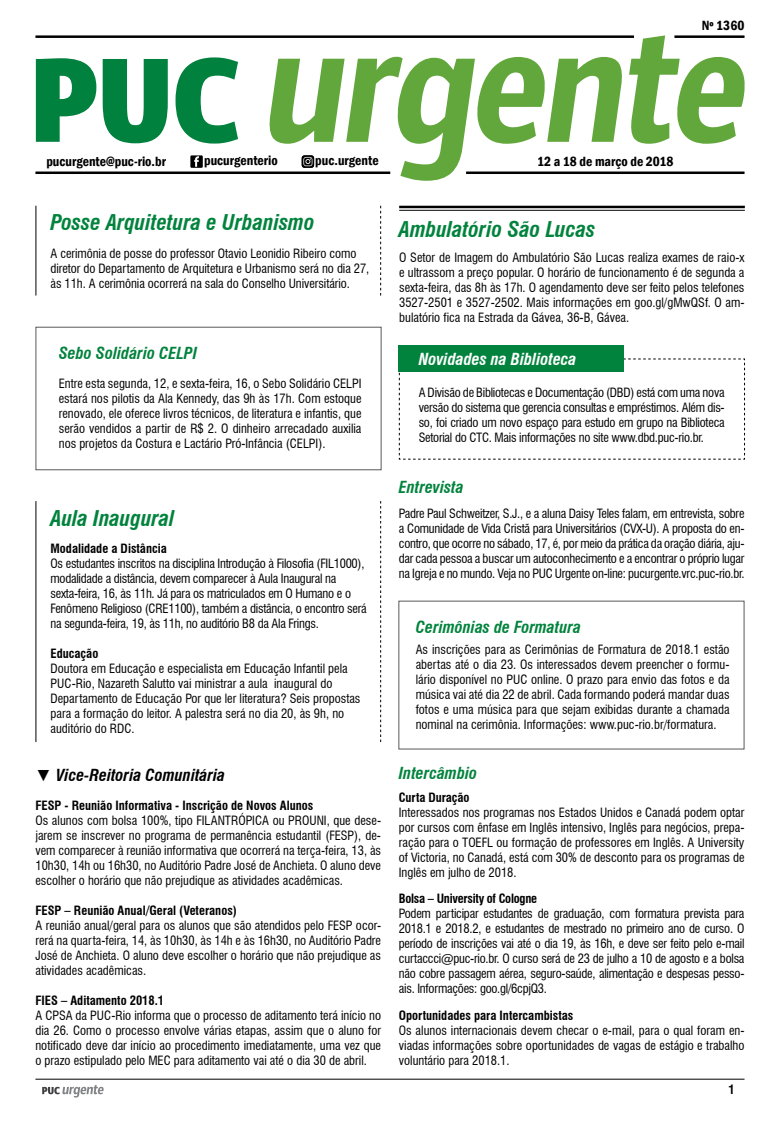
<style>
.page{position:relative;width:780px;height:1134px;background:#fff}
.page>*{position:absolute;margin:0;border:0;box-sizing:border-box;transform-origin:0 0}
.t1{font:italic 700 condensed 21.25px "Swiss 721 BT";color:#02833d}
.t2{font:italic 700 condensed 16.25px "Swiss 721 BT";color:#02833d}
.t3{font:italic 700 condensed 16.25px "Swiss 721 BT";color:#000}
.t4{font:italic 700 condensed 16.25px "Swiss 721 BT";color:#fff}
.t5{font:600 condensed 13.75px "Franklin Gothic";color:#000}
.t6{font:condensed 12.5px/15px "Swiss 721 BT";color:#000;text-align:justify}
.t7{font:condensed 12.5px/15px "Swiss 721 BT";letter-spacing:-.02em;color:#000}
.t8{font:700 condensed 12.5px "Swiss 721 BT";color:#000}
.t9{font:700 condensed 12.5px "Swiss 721 BT";letter-spacing:-.02em;color:#000}
.s1{font-family:"Arial";font-stretch:normal}
</style>
<div class="page">
<hr style="left:35px;top:1079px;width:709px;height:1px;background:#000">
<svg style="left:42px;top:1085px;width:62px;height:12px"></svg>
<svg style="left:36px;top:58px;width:60px;height:84px"></svg>
<svg style="left:103px;top:59px;width:65px;height:84px"></svg>
<svg style="left:175px;top:57px;width:63px;height:87px"></svg>
<svg style="left:629px;top:35px;width:115px;height:109px"></svg>
<hr style="left:35px;top:171px;width:355px;height:3px;background:#000">
<hr style="left:466px;top:171px;width:278px;height:3px;background:#000">
<hr style="left:674px;top:35px;width:70px;height:3px;background:#000">
<hr style="left:35px;top:35px;width:599px;height:3px;background:#000">
<div style="left:190px;top:155px;width:13px;height:13px;background:#000"></div>
<svg style="left:194px;top:156px;width:5px;height:11px"></svg>
<svg style="left:269px;top:57px;width:353px;height:124px"></svg>
<hr style="left:35px;top:206px;width:1px;height:90px;background:#000">
<svg style="left:380px;top:206px;width:1px;height:90px"></svg>
<hr style="left:399px;top:206px;width:345px;height:2px;background:#000">
<hr style="left:399px;top:210px;width:345px;height:1px;background:#000">
<div style="left:35px;top:327px;width:346px;height:143px;border:1px solid #58595b"></div>
<svg style="left:398px;top:358px;width:347px;height:102px"></svg>
<div style="left:399px;top:346px;width:225px;height:26px;background:#02833d"></div>
<hr style="left:35px;top:501px;width:1px;height:241px;background:#000">
<svg style="left:380px;top:501px;width:1px;height:241px"></svg>
<p class="t5" style="left:46px;top:152px;width:121px">pucurgente@puc-rio.br</p>
<p class="t5" style="left:204px;top:151px;width:75px">pucurgenterio</p>
<p class="t5" style="left:315px;top:152px;width:65px">puc.urgente</p>
<p class="t5" style="left:701px;top:16px;width:44px">Nº 1360</p>
<p class="t5" style="left:537px;top:152px;width:138px">12 a 18 de março de 2018</p>
<h1 class="t1" style="left:51px;top:210px;width:265px">Posse Arquitetura e Urbanismo</h1>
<h1 class="t1" style="left:399px;top:217px;width:198px">Ambulatório São Lucas</h1>
<p class="t6" style="left:399px;top:250px;width:347px">O Setor de Imagem do Ambulatório São Lucas realiza exames de raio-x e ultrassom a preço popular. O horário de funcionamento é de segunda a sexta-feira, das 8h às 17h. O agendamento deve ser feito pelos telefones 3527-2501 e 3527-2502. Mais informações em goo.gl/gMwQSf. O am&shy;bulatório fica na Estrada da Gávea, 36-B, Gávea.</p>
<h2 class="t2" style="left:59px;top:344px;width:140px">Sebo Solidário CELPI</h2>
<p class="t6" style="left:59px;top:376px;width:304px">Entre esta segunda, 12, e sexta-feira, 16, o Sebo Solidário CELPI estará nos pilotis da Ala Kennedy, das 9h às 17h. Com estoque renovado, ele oferece livros técnicos, de literatura e infantis, que serão vendidos a partir de R$ 2. O dinheiro arrecadado auxilia nos projetos da Costura e Lactário Pró-Infância (CELPI).</p>
<p class="t6" style="left:418px;top:385px;width:307px">A Divisão de Bibliotecas e Documentação (DBD) está com uma nova versão do sistema que gerencia consultas e empréstimos. Além dis&shy;so, foi criado um novo espaço para estudo em grupo na Biblioteca Setorial do CTC. Mais informações no site www.dbd.puc-rio.br.</p>
<p class="t6" style="left:51px;top:245px;width:320px;text-align:left">A cerimônia de posse do professor Otavio Leonidio Ribeiro como diretor do Departamento de Arquitetura e Urbanismo será no dia 27, às 11h. A cerimônia ocorrerá na sala do Conselho Universitário.</p>
<h2 class="t4" style="left:418px;top:349px;width:159px">Novidades na Biblioteca</h2>
<h1 class="t1" style="left:51px;top:505px;width:126px">Aula Inaugural</h1>
<p class="t8" style="left:50px;top:541px;width:118px">Modalidade a Distância</p>
<p class="t7" style="left:50px;top:556px;width:318px">Os estudantes inscritos na disciplina Introdução à Filosofia (FIL1000), modalidade a distância, devem comparecer à Aula Inaugural na sexta-feira, 16, às 11h. Já para os matriculados em O Humano e o Fenômeno Religioso (CRE1100), também a distância, o encontro será na segunda-feira, 19, às 11h, no auditório B8 da Ala Frings.</p>
<p class="t8" style="left:50px;top:646px;width:49px">Educação</p>
<p class="t6" style="left:50px;top:661px;width:311px;text-align:left">Doutora em Educação e especialista em Educação Infantil pela PUC-Rio, Nazareth Salutto vai ministrar a aula inaugural do Departamento de Educação Por que ler literatura? Seis propostas para a formação do leitor. A palestra será no dia 20, às 9h, no auditório do RDC.</p>
<h2 class="t3" style="left:35px;top:765px;width:191px"><span class="s1">▼</span> Vice-Reitoria Comunitária</h2>
<p class="t8" style="left:35px;top:797px;width:279px">FESP - Reunião Informativa - Inscrição de Novos Alunos</p>
<p class="t6" style="left:35px;top:812px;width:347px">Os alunos com bolsa 100%, tipo FILANTRÓPICA ou PROUNI, que dese&shy;jarem se inscrever no programa de permanência estudantil (FESP), de&shy;vem comparecer à reunião informativa que ocorrerá na terça-feira, 13, às 10h30, 14h ou 16h30, no Auditório Padre José de Anchieta. O aluno deve escolher o horário que não prejudique as atividades acadêmicas.</p>
<p class="t8" style="left:35px;top:902px;width:203px">FESP – Reunião Anual/Geral (Veteranos)</p>
<p class="t6" style="left:35px;top:917px;width:347px">A reunião anual/geral para os alunos que são atendidos pelo FESP ocor&shy;rerá na quarta-feira, 14, às 10h30, às 14h e às 16h30, no Auditório Padre José de Anchieta. O aluno deve escolher o horário que não prejudique as atividades acadêmicas.</p>
<p class="t8" style="left:35px;top:992px;width:130px">FIES – Aditamento 2018.1</p>
<p class="t6" style="left:35px;top:1007px;width:347px">A CPSA da PUC-Rio informa que o processo de aditamento terá início no dia 26. Como o processo envolve várias etapas, assim que o aluno for notificado deve dar início ao procedimento imediatamente, uma vez que o prazo estipulado pelo MEC para aditamento vai até o dia 30 de abril.</p>
<h2 class="t2" style="left:399px;top:477px;width:66px">Entrevista</h2>
<p class="t6" style="left:399px;top:506px;width:347px">Padre Paul Schweitzer, S.J., e a aluna Daisy Teles falam, em entrevista, sobre a Comunidade de Vida Cristã para Universitários (CVX-U). A proposta do en&shy;contro, que ocorre no sábado, 17, é, por meio da prática da oração diária, aju&shy;dar cada pessoa a buscar um autoconhecimento e a encontrar o próprio lugar na Igreja e no mundo. Veja no PUC Urgente on-line: pucurgente.vrc.puc-rio.br.</p>
<h2 class="t2" style="left:415px;top:617px;width:167px">Cerimônias de Formatura</h2>
<p class="t6" style="left:415px;top:641px;width:315px">As inscrições para as Cerimônias de Formatura de 2018.1 estão abertas até o dia 23. Os interessados devem preencher o formu&shy;lário disponível no PUC online. O prazo para envio das fotos e da música vai até dia 22 de abril. Cada formando poderá mandar duas fotos e uma música para que sejam exibidas durante a chamada nominal na cerimônia. Informações: www.puc-rio.br/formatura.</p>
<h2 class="t2" style="left:399px;top:763px;width:80px">Intercâmbio</h2>
<p class="t8" style="left:399px;top:790px;width:72px">Curta Duração</p>
<p class="t6" style="left:399px;top:805px;width:347px">Interessados nos programas nos Estados Unidos e Canadá podem optar por cursos com ênfase em Inglês intensivo, Inglês para negócios, prepa&shy;ração para o TOEFL ou formação de professores em Inglês. A University of Victoria, no Canadá, está com 30% de desconto para os programas de Inglês em julho de 2018.</p>
<p class="t9" style="left:399px;top:891px;width:140px">Bolsa – University of Cologne</p>
<p class="t6" style="left:399px;top:906px;width:347px">Podem participar estudantes de graduação, com formatura prevista para 2018.1 e 2018.2, e estudantes de mestrado no primeiro ano de curso. O período de inscrições vai até o dia 19, às 16h, e deve ser feito pelo e-mail curtaccci@puc-rio.br. O curso será de 23 de julho a 10 de agosto e a bolsa não cobre passagem aérea, seguro-saúde, alimentação e despesas pesso&shy;ais. Informações: goo.gl/6cpjQ3.</p>
<p class="t8" style="left:399px;top:1007px;width:176px">Oportunidades para Intercambistas</p>
<p class="t6" style="left:399px;top:1022px;width:347px">Os alunos internacionais devem checar o e-mail, para o qual foram en&shy;viadas informações sobre oportunidades de vagas de estágio e trabalho voluntário para 2018.1.</p>
<p class="t8" style="left:728px;top:1082px;width:8px">1</p>
</div>
